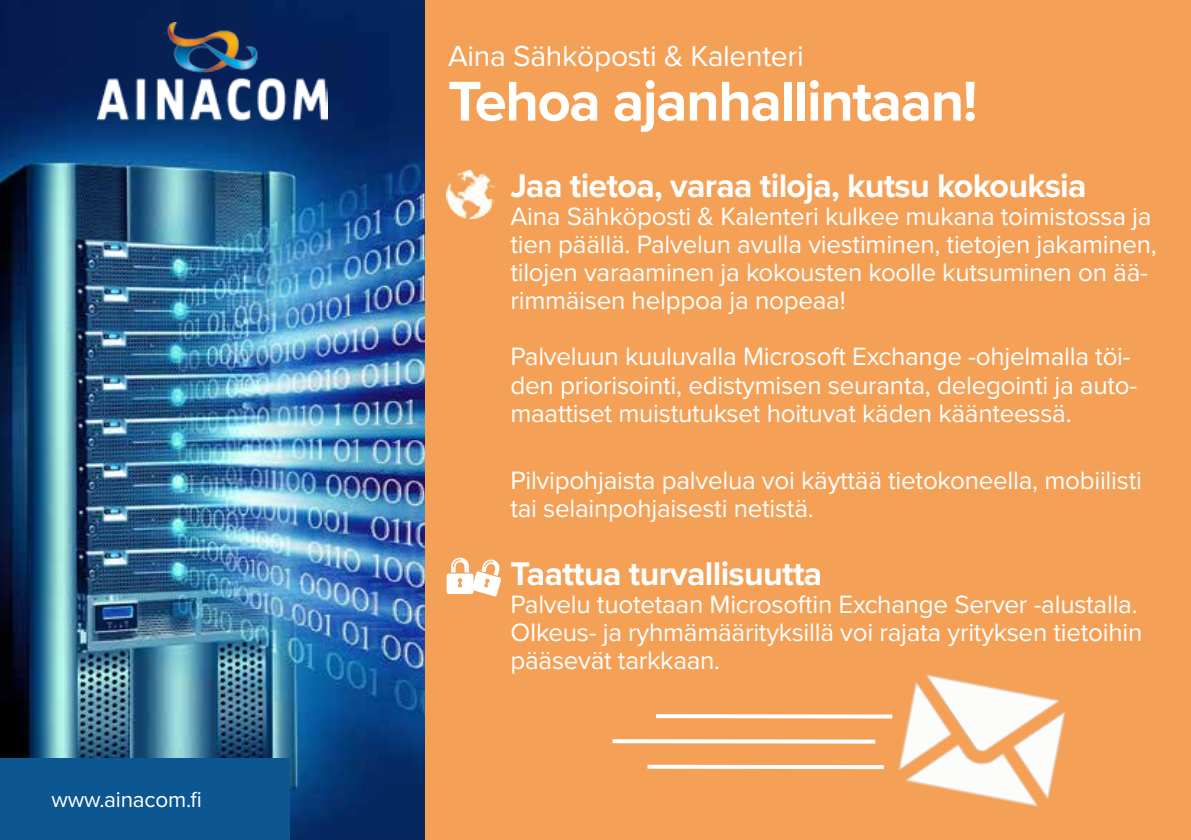
<style>
.page{position:relative;width:1191px;height:840px;background:#fff}
.page>*{position:absolute;margin:0;border:0;box-sizing:border-box;transform-origin:0 0}
.t1{font:700 58px "Proxima Nova";letter-spacing:-.025em;color:#fff}
.t2{font:700 34px "Proxima Nova";letter-spacing:-.02em;color:#fff}
.t3{font:30px "Proxima Nova";letter-spacing:-.01em;color:#fff}
.t4{font:26px/28px "Proxima Nova";letter-spacing:-.01em;color:#fff}
.t5{font:22.4px "Proxima Nova";letter-spacing:-.01em;color:#fff}
</style>
<div class="page">
<img style="left:0;top:0;width:425px;height:839px">
<img style="left:98px;top:22px;width:229px;height:105px">
<div style="left:425px;top:0;width:766px;height:839px;background:#f5a057"></div>
<div style="left:0;top:758px;width:289px;height:81px;background:#0c5691"></div>
<img style="left:446px;top:170px;width:48px;height:48px">
<svg style="left:446px;top:557px;width:55px;height:39px"></svg>
<img style="left:820px;top:674px;width:246px;height:133px">
<svg style="left:612px;top:738px;width:263px;height:5px"></svg>
<svg style="left:656px;top:713px;width:236px;height:5px"></svg>
<svg style="left:647px;top:764px;width:236px;height:4px"></svg>
<p class="t5" style="left:51px;top:785px;width:152px">www.ainacom.fi</p>
<p class="t3" style="left:448px;top:38px;width:357px">Aina Sähköposti &amp; Kalenteri</p>
<h1 class="t1" style="left:448px;top:67px;width:531px">Tehoa ajanhallintaan!</h1>
<h2 class="t2" style="left:510px;top:165px;width:578px">Jaa tietoa, varaa tiloja, kutsu kokouksia</h2>
<p class="t4" style="left:510px;top:203px;width:648px">Aina Sähköposti &amp; Kalenteri kulkee mukana toimistossa ja tien päällä. Palvelun avulla viestiminen, tietojen jakaminen, tilojen varaaminen ja kokousten koolle kutsuminen on ää&shy;rimmäisen helppoa ja nopeaa!</p>
<p class="t4" style="left:510px;top:343px;width:628px">Palveluun kuuluvalla Microsoft Exchange -ohjelmalla töi&shy;den priorisointi, edistymisen seuranta, delegointi ja auto&shy;maattiset muistutukset hoituvat käden käänteessä.</p>
<p class="t4" style="left:510px;top:466px;width:633px">Pilvipohjaista palvelua voi käyttää tietokoneella, mobiilisti tai selainpohjaisesti netistä.</p>
<h2 class="t2" style="left:510px;top:553px;width:313px">Taattua turvallisuutta</h2>
<p class="t4" style="left:510px;top:590px;width:633px">Palvelu tuotetaan Microsoftin Exchange Server -alustalla.<br>OIkeus- ja ryhmämäärityksillä voi rajata yrityksen tietoihin pääsevät tarkkaan.</p>
</div>
